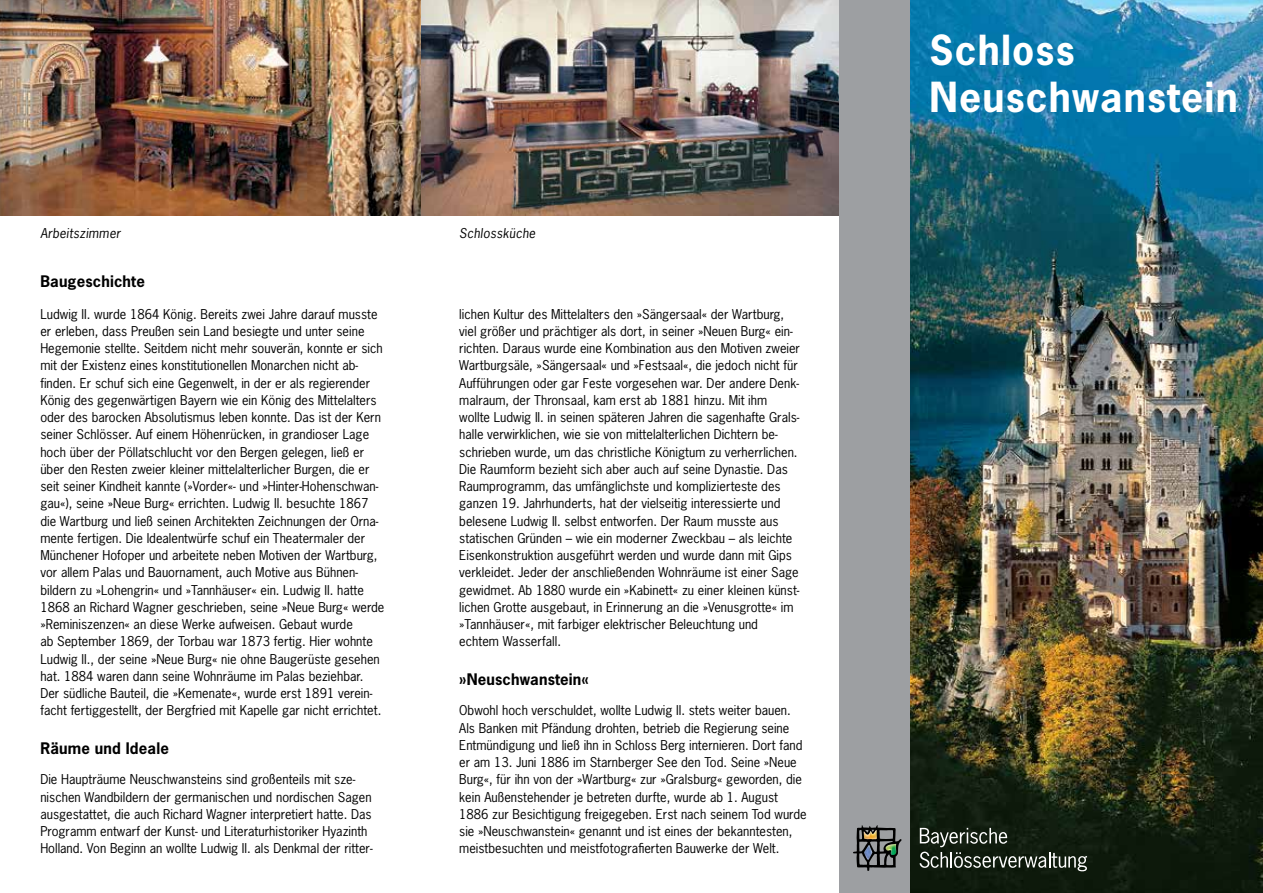
<style>
.page{position:relative;width:1263px;height:893px;background:#fff}
.page>*{position:absolute;margin:0;border:0;box-sizing:border-box;transform-origin:0 0}
.t1{font:700 39px/46.5px "News Gothic LT";letter-spacing:.03em;color:#fff}
.t2{font:700 15px "News Gothic LT";letter-spacing:.01em;color:#000}
.t3{font:12.75px/17.2px "News Gothic LT";color:#000}
.t4{font:italic 12.75px "News Gothic LT";letter-spacing:.02em;color:#000}
</style>
<div class="page">
<img style="left:910px;top:0;width:353px;height:893px">
<img style="left:0;top:0;width:840px;height:215px">
<div style="left:840px;top:0;width:70px;height:893px;background:#9d9fa2"></div>
<svg style="left:919px;top:828px;width:168px;height:43px"></svg>
<svg style="left:853px;top:825px;width:49px;height:46px"></svg>
<p class="t4" style="left:40px;top:225px;width:82px">Arbeitszimmer</p>
<p class="t4" style="left:459px;top:225px;width:78px">Schlossküche</p>
<p class="t2" style="left:40px;top:271px;width:106px">Baugeschichte</p>
<p class="t3" style="left:40px;top:305px;width:346px">Ludwig II. wurde 1864 König. Bereits zwei Jahre darauf musste er erleben, dass Preußen sein Land besiegte und unter seine Hegemonie stellte. Seitdem nicht mehr souverän, konnte er sich mit der Existenz eines konstitutionellen Monarchen nicht ab&shy;finden. Er schuf sich eine Gegenwelt, in der er als regierender König des gegenwärtigen Bayern wie ein König des Mittelalters oder des barocken Absolutismus leben konnte. Das ist der Kern seiner Schlösser. Auf einem Höhenrücken, in grandioser Lage hoch über der Pöllatschlucht vor den Bergen gelegen, ließ er über den Resten zweier kleiner mittelalterlicher Burgen, die er seit seiner Kindheit kannte (»Vorder«- und »Hinter-Hohenschwan&shy;gau«), seine »Neue Burg« errichten. Ludwig II. besuchte 1867 die Wartburg und ließ seinen Architekten Zeichnungen der Orna&shy;mente fertigen. Die Idealentwürfe schuf ein Theatermaler der Münchener Hofoper und arbeitete neben Motiven der Wartburg, vor allem Palas und Bauornament, auch Motive aus Bühnen&shy;bildern zu »Lohengrin« und »Tannhäuser« ein. Ludwig II. hatte 1868 an Richard Wagner geschrieben, seine »Neue Burg« werde »Reminiszenzen« an diese Werke aufweisen. Gebaut wurde<br>ab September 1869, der Torbau war 1873 fertig. Hier wohnte Ludwig II., der seine »Neue Burg« nie ohne Baugerüste gesehen hat. 1884 waren dann seine Wohnräume im Palas beziehbar.<br>Der südliche Bauteil, die »Kemenate«, wurde erst 1891 verein&shy;facht fertiggestellt, der Bergfried mit Kapelle gar nicht errichtet.</p>
<p class="t2" style="left:40px;top:739px;width:130px">Räume und Ideale</p>
<p class="t3" style="left:40px;top:771px;width:334px">Die Haupträume Neuschwansteins sind großenteils mit sze&shy;nischen Wandbildern der germanischen und nordischen Sagen ausgestattet, die auch Richard Wagner interpretiert hatte. Das Programm entwarf der Kunst- und Literaturhistoriker Hyazinth Holland. Von Beginn an wollte Ludwig II. als Denkmal der ritter-</p>
<p class="t3" style="left:459px;top:305px;width:342px">lichen Kultur des Mittelalters den »Sängersaal« der Wartburg, viel größer und prächtiger als dort, in seiner »Neuen Burg« ein&shy;richten. Daraus wurde eine Kombination aus den Motiven zweier Wartburgsäle, »Sängersaal« und »Festsaal«, die jedoch nicht für Aufführungen oder gar Feste vorgesehen war. Der andere Denk&shy;malraum, der Thronsaal, kam erst ab 1881 hinzu. Mit ihm wollte Ludwig II. in seinen späteren Jahren die sagenhafte Grals&shy;halle verwirklichen, wie sie von mittelalterlichen Dichtern be&shy;schrieben wurde, um das christliche Königtum zu verherrlichen.<br>Die Raumform bezieht sich aber auch auf seine Dynastie. Das Raumprogramm, das umfänglichste und komplizierteste des ganzen 19. Jahrhunderts, hat der vielseitig interessierte und belesene Ludwig II. selbst entworfen. Der Raum musste aus statischen Gründen – wie ein moderner Zweckbau – als leichte Eisenkonstruktion ausgeführt werden und wurde dann mit Gips verkleidet. Jeder der anschließenden Wohnräume ist einer Sage gewidmet. Ab 1880 wurde ein »Kabinett« zu einer kleinen künst&shy;lichen Grotte ausgebaut, in Erinnerung an die »Venusgrotte« im »Tannhäuser«, mit farbiger elektrischer Beleuchtung und echtem Wasserfall.</p>
<p class="t2" style="left:459px;top:670px;width:131px">»Neuschwanstein«</p>
<p class="t3" style="left:459px;top:702px;width:349px">Obwohl hoch verschuldet, wollte Ludwig II. stets weiter bauen.<br>Als Banken mit Pfändung drohten, betrieb die Regierung seine Entmündigung und ließ ihn in Schloss Berg internieren. Dort fand er am 13. Juni 1886 im Starnberger See den Tod. Seine »Neue Burg«, für ihn von der »Wartburg« zur »Gralsburg« geworden, die kein Außenstehender je betreten durfte, wurde ab 1. August 1886 zur Besichtigung freigegeben. Erst nach seinem Tod wurde sie »Neuschwanstein« genannt und ist eines der bekanntesten, meistbesuchten und meistfotografierten Bauwerke der Welt.</p>
<h1 class="t1" style="left:929px;top:26px;width:310px">Schloss<br>Neuschwanstein</h1>
</div>
